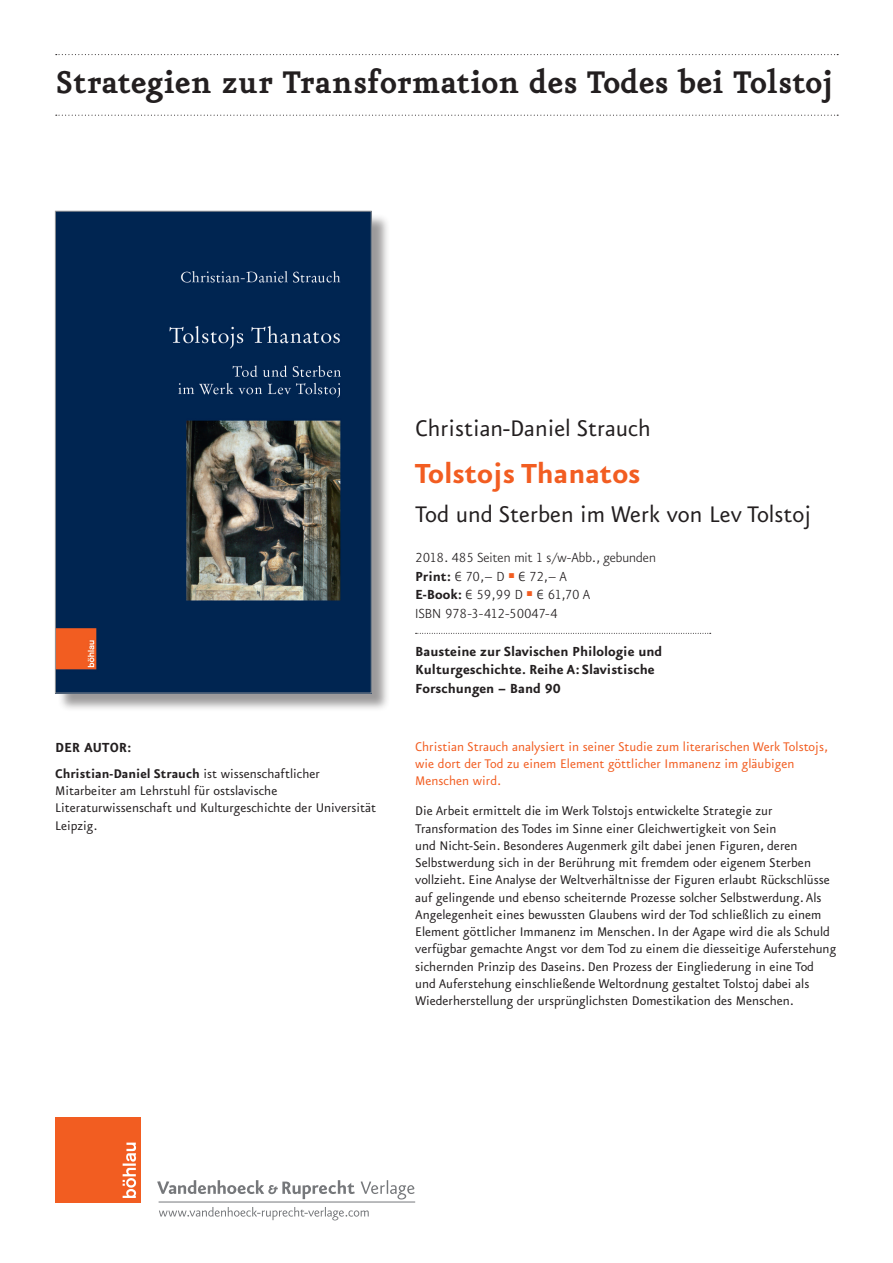
<style>
.page{position:relative;width:893px;height:1263px;background:#fff}
.page>*{position:absolute;margin:0;border:0;box-sizing:border-box;transform-origin:0 0}
.Teaser{font:700 37.5px "VR Eureka";color:#231f20}
.t1{font:700 33px "VR Eureka Sans";color:#f25d21}
.t2{font:27px "VR Eureka Sans";color:#231f20}
.t3{font:300 15.75px "VR Eureka Sans";color:#231f20}
.DF_Bibliografie_ohne{font:700 15.75px/18.8px "VR Eureka Sans";color:#231f20}
.DF_HG_Autoren_Übersc{font:700 15.75px "VR Eureka Sans";letter-spacing:-.005em;color:#231f20}
.Hg_Autor{font:15px/17.2px "VR Eureka Sans";color:#231f20}
.Autoreninfo___Intere{font:15px/17.2px "VR Eureka Sans";color:#231f20}
.Hg_Autor-2{font:15px/17.2px "VR Eureka Sans";color:#f25d21}
.s1{font-weight:700}
</style>
<div class="page">
<svg style="left:56px;top:54px;width:782px;height:1px"></svg>
<svg style="left:56px;top:115px;width:782px;height:1px"></svg>
<div style="left:57px;top:213px;width:333px;height:499px;background:#231f20;opacity:.45"></div>
<img style="left:57px;top:213px;width:312px;height:478px">
<div style="left:55px;top:211px;width:316px;height:482px;border:1px solid #939598"></div>
<svg style="left:416px;top:633px;width:295px;height:1px"></svg>
<svg style="left:157px;top:1180px;width:258px;height:19px"></svg>
<hr style="left:159px;top:1201px;width:256px;height:1px;background:#76787b">
<svg style="left:159px;top:1207px;width:210px;height:13px"></svg>
<div style="left:55px;top:1117px;width:85px;height:85px;background:#f25d21"></div>
<svg style="left:123px;top:1142px;width:13px;height:56px"></svg>
<p class="Teaser" style="left:55px;top:64px;width:780px">Strategien zur Transformation des Todes bei Tolstoj</p>
<p class="DF_HG_Autoren_Übersc" style="left:55px;top:739px;width:77px">DER AUTOR:</p>
<p class="Autoreninfo___Intere" style="left:55px;top:765px;width:322px"><span class="s1">Christian-Daniel Strauch</span> ist wissenschaftlicher Mitarbeiter am Lehrstuhl für ostslavische Literaturwissenschaft und Kulturgeschichte der Universität Leipzig.</p>
<p class="t2" style="left:415px;top:414px;width:237px">Christian-Daniel Strauch</p>
<p class="t1" style="left:415px;top:457px;width:227px">Tolstojs Thanatos</p>
<p class="t2" style="left:415px;top:500px;width:398px">Tod und Sterben im Werk von Lev Tolstoj</p>
<p class="t3" style="left:415px;top:549px;width:242px">2018. 485 Seiten mit 1 s/w-Abb., gebunden</p>
<p class="t3" style="left:415px;top:568px;width:153px"><span class="s1">Print:</span> € 70,– D <sup>■</sup> € 72,– A</p>
<p class="t3" style="left:415px;top:587px;width:176px"><span class="s1">E-Book:</span> € 59,99 D <sup>■</sup> € 61,70 A</p>
<p class="t3" style="left:415px;top:606px;width:144px">ISBN 978-3-412-50047-4</p>
<p class="DF_Bibliografie_ohne" style="left:415px;top:642px;width:249px">Bausteine zur Slavischen Philologie und<br>Kulturgeschichte. Reihe A: Slavistische<br>Forschungen – Band 90</p>
<p class="Hg_Autor-2" style="left:415px;top:738px;width:414px">Christian Strauch analysiert in seiner Studie zum literarischen Werk Tolstojs, wie dort der Tod zu einem Element göttlicher Immanenz im gläubigen<br>Menschen wird.</p>
<p class="Hg_Autor" style="left:415px;top:803px;width:423px">Die Arbeit ermittelt die im Werk Tolstojs entwickelte Strategie zur Transformation des Todes im Sinne einer Gleichwertigkeit von Sein<br>und Nicht-Sein. Besonderes Augenmerk gilt dabei jenen Figuren, deren Selbstwerdung sich in der Berührung mit fremdem oder eigenem Sterben vollzieht. Eine Analyse der Weltverhältnisse der Figuren erlaubt Rückschlüsse auf gelingende und ebenso scheiternde Prozesse solcher Selbstwerdung. Als Angelegenheit eines bewussten Glaubens wird der Tod schließlich zu einem Element göttlicher Immanenz im Menschen. In der Agape wird die als Schuld verfügbar gemachte Angst vor dem Tod zu einem die diesseitige Auferstehung sichernden Prinzip des Daseins. Den Prozess der Eingliederung in eine Tod und Auferstehung einschließende Weltordnung gestaltet Tolstoj dabei als Wiederherstellung der ursprünglichsten Domestikation des Menschen.</p>
</div>
